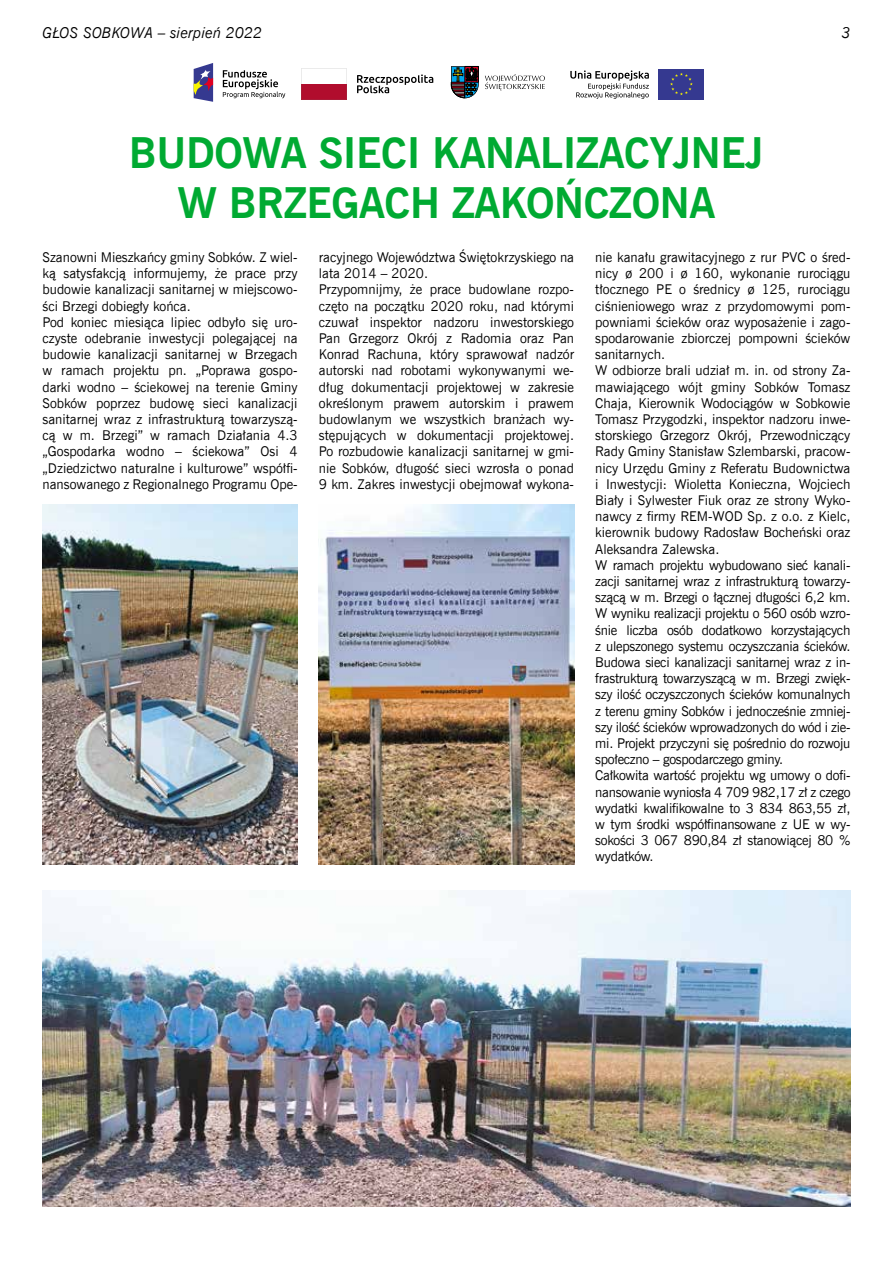
<style>
.page{position:relative;width:893px;height:1263px;background:#fff}
.page>*{position:absolute;margin:0;border:0;box-sizing:border-box;transform-origin:0 0}
.t1{font:700 42px/50.4px "News Goth EU";letter-spacing:-.01em;color:#00aa32;text-align:center}
.t2{font:italic 15px "News Goth EU";color:#000}
.t3{font:13.5px/16.2px "News Goth EU";letter-spacing:-.02em;color:#000}
.t4{font:13.5px/16.2px "News Goth EU";color:#000}
</style>
<div class="page">
<img style="left:319px;top:504px;width:255px;height:360px">
<img style="left:43px;top:504px;width:255px;height:360px">
<img style="left:43px;top:891px;width:807px;height:315px">
<svg style="left:194px;top:63px;width:19px;height:39px"></svg>
<svg style="left:223px;top:70px;width:62px;height:28px"></svg>
<svg style="left:357px;top:74px;width:76px;height:19px"></svg>
<svg style="left:301px;top:68px;width:46px;height:31px"></svg>
<svg style="left:485px;top:74px;width:60px;height:17px"></svg>
<svg style="left:450px;top:65px;width:29px;height:33px"></svg>
<div style="left:659px;top:69px;width:45px;height:30px;background:#353990"></div>
<svg style="left:670px;top:73px;width:23px;height:22px"></svg>
<svg style="left:570px;top:70px;width:79px;height:29px"></svg>
<p class="t2" style="left:43px;top:24px;width:221px">GŁOS SOBKOWA – sierpień 2022</p>
<p class="t2" style="left:841px;top:24px;width:11px">3</p>
<h1 class="t1" style="left:129px;top:129px;width:636px">BUDOWA SIECI KANALIZACYJNEJ<br>W BRZEGACH ZAKOŃCZONA</h1>
<p class="t3" style="left:595px;top:249px;width:257px">nie kanału grawitacyjnego z rur PVC o śred&shy;nicy ø 200 i ø 160, wykonanie rurociągu tłocznego PE o średnicy ø 125, rurociągu ciśnieniowego wraz z przydomowymi pom&shy;powniami ścieków oraz wyposażenie i zago&shy;spodarowanie zbiorczej pompowni ścieków sanitarnych.<br>W odbiorze brali udział m. in. od strony Za&shy;mawiającego wójt gminy Sobków Tomasz Chaja, Kierownik Wodociągów w Sobkowie Tomasz Przygodzki, inspektor nadzoru inwe&shy;storskiego Grzegorz Okrój, Przewodniczący Rady Gminy Stanisław Szlembarski, pracow&shy;nicy Urzędu Gminy z Referatu Budownictwa i Inwestycji: Wioletta Konieczna, Wojciech Biały i Sylwester Fiuk oraz ze strony Wyko&shy;nawcy z firmy REM-WOD Sp. z o.o. z Kielc, kierownik budowy Radosław Bocheński oraz Aleksandra Zalewska.<br>W ramach projektu wybudowano sieć kanali&shy;zacji sanitarnej wraz z infrastrukturą towarzy&shy;szącą w m. Brzegi o łącznej długości 6,2 km.<br>W wyniku realizacji projektu o 560 osób wzro&shy;śnie liczba osób dodatkowo korzystających z ulepszonego systemu oczyszczania ścieków.<br>Budowa sieci kanalizacji sanitarnej wraz z in&shy;frastrukturą towarzyszącą w m. Brzegi zwięk&shy;szy ilość oczyszczonych ścieków komunalnych z terenu gminy Sobków i jednocześnie zmniej&shy;szy ilość ścieków wprowadzonych do wód i zie&shy;mi. Projekt przyczyni się pośrednio do rozwoju społeczno – gospodarczego gminy.<br>Całkowita wartość projektu wg umowy o dofi&shy;nansowanie wyniosła 4 709 982,17 zł z czego wydatki kwalifikowalne to 3 834 863,55 zł, w tym środki współfinansowane z UE w wy&shy;sokości 3 067 890,84 zł stanowiącej 80 % wydatków.</p>
<p class="t4" style="left:319px;top:249px;width:257px">racyjnego Województwa Świętokrzyskiego na lata 2014 – 2020.<br>Przypomnijmy, że prace budowlane rozpo&shy;częto na początku 2020 roku, nad którymi czuwał inspektor nadzoru inwestorskiego Pan Grzegorz Okrój z Radomia oraz Pan Konrad Rachuna, który sprawował nadzór autorski nad robotami wykonywanymi we&shy;dług dokumentacji projektowej w zakresie określonym prawem autorskim i prawem budowlanym we wszystkich branżach wy&shy;stępujących w dokumentacji projektowej.<br>Po rozbudowie kanalizacji sanitarnej w gmi&shy;nie Sobków, długość sieci wzrosła o ponad 9 km. Zakres inwestycji obejmował wykona-</p>
<p class="t4" style="left:43px;top:249px;width:257px">Szanowni Mieszkańcy gminy Sobków. Z wiel&shy;ką satysfakcją informujemy, że prace przy budowie kanalizacji sanitarnej w miejscowo&shy;ści Brzegi dobiegły końca.<br>Pod koniec miesiąca lipiec odbyło się uro&shy;czyste odebranie inwestycji polegającej na budowie kanalizacji sanitarnej w Brzegach w ramach projektu pn. „Poprawa gospo&shy;darki wodno – ściekowej na terenie Gminy Sobków poprzez budowę sieci kanalizacji sanitarnej wraz z infrastrukturą towarzyszą&shy;cą w m. Brzegi” w ramach Działania 4.3 „Gospodarka wodno – ściekowa” Osi 4 „Dziedzictwo naturalne i kulturowe” współfi&shy;nansowanego z Regionalnego Programu Ope-</p>
</div>
